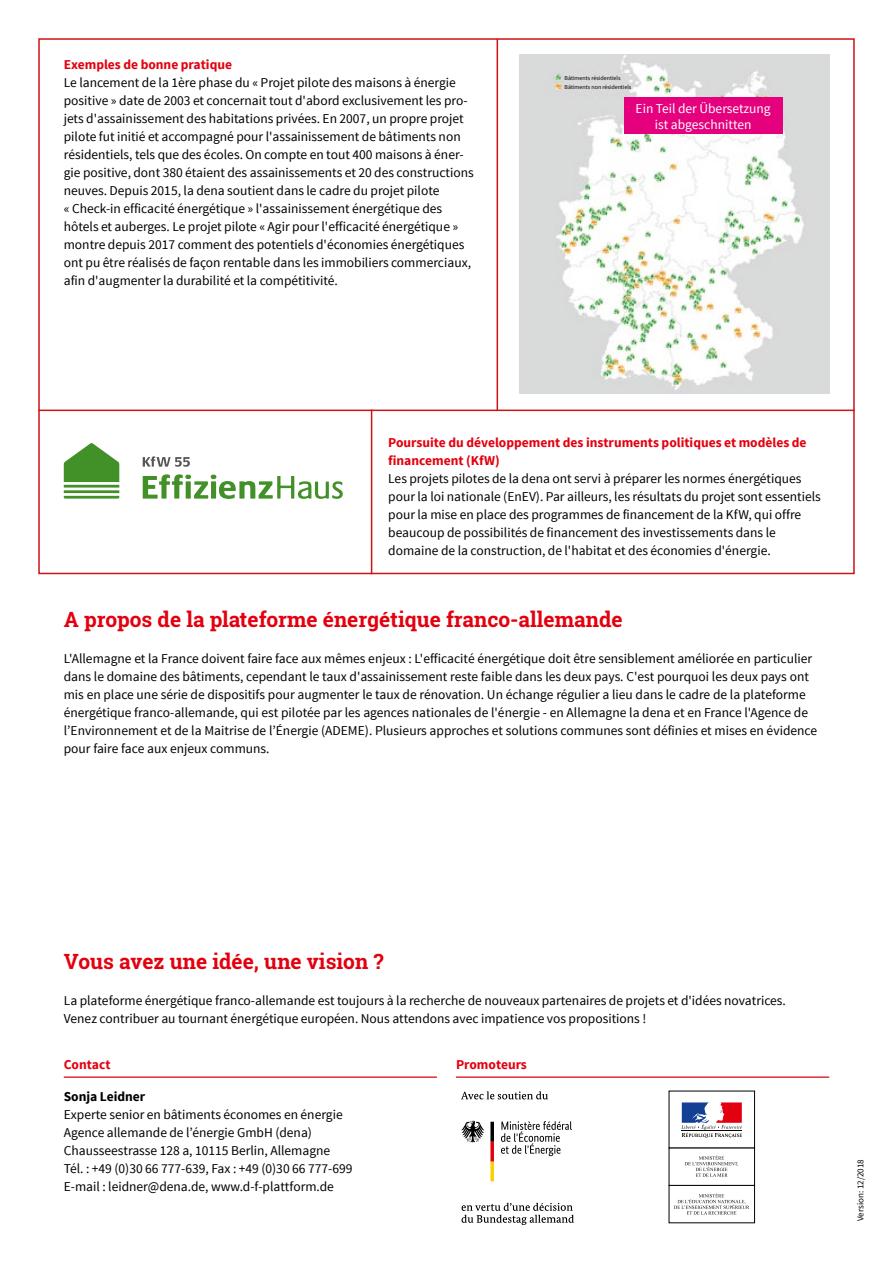
<style>
.page{position:relative;width:893px;height:1263px;background:#fff}
.page>*{position:absolute;margin:0;border:0;box-sizing:border-box;transform-origin:0 0}
.t1{font:700 21px "Roboto Slab";color:#e3000f}
.t2{font:13.5px/18px "Source Sans Pro";color:#000}
.t3{font:700 13.5px/18px "Source Sans Pro";color:#e3000f}
.t4{font:13.5px/16.2px "Source Sans Pro";color:#fff;text-align:center}
.t5{font:700 13.5px "Source Sans Pro";color:#000}
.t6{font:9px "Source Sans Pro";color:#000}
.t7{font:6px "Source Sans Pro";color:#000}
</style>
<div class="page">
<hr style="left:371px;top:410px;width:1px;height:164px;background:#cd1316">
<hr style="left:497px;top:39px;width:1px;height:372px;background:#cd1316">
<hr style="left:38px;top:410px;width:817px;height:1px;background:#cd1316">
<img style="left:519px;top:55px;width:310px;height:338px">
<svg style="left:143px;top:474px;width:200px;height:25px"></svg>
<svg style="left:143px;top:456px;width:47px;height:11px"></svg>
<svg style="left:64px;top:443px;width:55px;height:56px"></svg>
<div style="left:624px;top:97px;width:158px;height:37px;background:#e5007d"></div>
<div style="left:563px;top:82px;width:66px;height:9px;background:#dadada"></div>
<div style="left:563px;top:73px;width:66px;height:9px;background:#dadada"></div>
<svg style="left:461px;top:1091px;width:87px;height:8px"></svg>
<svg style="left:462px;top:1203px;width:112px;height:22px"></svg>
<svg style="left:461px;top:1121px;width:23px;height:21px"></svg>
<svg style="left:490px;top:1122px;width:4px;height:59px"></svg>
<svg style="left:501px;top:1121px;width:71px;height:35px"></svg>
<hr style="left:64px;top:1076px;width:373px;height:2px;background:#da2127">
<hr style="left:456px;top:1076px;width:373px;height:2px;background:#da2127">
<svg style="left:681px;top:1102px;width:61px;height:36px"></svg>
<hr style="left:682px;top:1130px;width:60px;height:1px;background:#000">
<div style="left:669px;top:1185px;width:86px;height:38px;border:1px solid #000"></div>
<svg style="left:685px;top:1155px;width:53px;height:22px"></svg>
<svg style="left:674px;top:1193px;width:75px;height:21px"></svg>
<p class="t3" style="left:64px;top:56px;width:170px">Exemples de bonne pratique</p>
<p class="t2" style="left:64px;top:74px;width:411px">Le lancement de la 1ère phase du « Projet pilote des maisons à énergie positive » date de 2003 et concernait tout d'abord exclusivement les pro&shy;jets d'assainissement des habitations privées. En 2007, un propre projet pilote fut initié et accompagné pour l'assainissement de bâtiments non résidentiels, tels que des écoles. On compte en tout 400 maisons à éner&shy;gie positive, dont 380 étaient des assainissements et 20 des constructions neuves. Depuis 2015, la dena soutient dans le cadre du projet pilote<br>« Check-in efficacité énergétique » l'assainissement énergétique des hôtels et auberges. Le projet pilote « Agir pour l'efficacité énergétique » montre depuis 2017 comment des potentiels d'économies énergétiques ont pu être réalisés de façon rentable dans les immobiliers commerciaux, afin d'augmenter la durabilité et la compétitivité.</p>
<p class="t7" style="left:564px;top:74px;width:58px">Bâtiments résidentiels</p>
<p class="t7" style="left:564px;top:83px;width:68px">Bâtiments non résidentiels</p>
<p class="t4" style="left:636px;top:100px;width:137px">Ein Teil der Übersetzung ist abgeschnitten</p>
<p class="t3" style="left:388px;top:434px;width:420px">Poursuite du développement des instruments politiques et modèles de financement (KfW)</p>
<p class="t2" style="left:388px;top:470px;width:434px">Les projets pilotes de la dena ont servi à préparer les normes énergétiques pour la loi nationale (EnEV). Par ailleurs, les résultats du projet sont essentiels pour la mise en place des programmes de financement de la KfW, qui offre beaucoup de possibilités de financement des investissements dans le domaine de la construction, de l'habitat et des économies d'énergie.</p>
<h1 class="t1" style="left:64px;top:605px;width:560px">A propos de la plateforme énergétique franco-allemande</h1>
<p class="t2" style="left:64px;top:650px;width:755px">L'Allemagne et la France doivent faire face aux mêmes enjeux : L'efficacité énergétique doit être sensiblement améliorée en particulier dans le domaine des bâtiments, cependant le taux d'assainissement reste faible dans les deux pays. C'est pourquoi les deux pays ont mis en place une série de dispositifs pour augmenter le taux de rénovation. Un échange régulier a lieu dans le cadre de la plateforme énergétique franco-allemande, qui est pilotée par les agences nationales de l'énergie - en Allemagne la dena et en France l'Agence de l’Environnement et de la Maitrise de l’Énergie (ADEME). Plusieurs approches et solutions communes sont définies et mises en évidence pour faire face aux enjeux communs.</p>
<h1 class="t1" style="left:64px;top:947px;width:321px">Vous avez une idée, une vision ?</h1>
<p class="t2" style="left:64px;top:992px;width:724px">La plateforme énergétique franco-allemande est toujours à la recherche de nouveaux partenaires de projets et d'idées novatrices.<br>Venez contribuer au tournant énergétique européen. Nous attendons avec impatience vos propositions !</p>
<p class="t3" style="left:64px;top:1056px;width:48px">Contact</p>
<p class="t3" style="left:456px;top:1056px;width:72px">Promoteurs</p>
<p class="t5" style="left:64px;top:1087px;width:83px">Sonja Leidner</p>
<p class="t2" style="left:64px;top:1105px;width:290px">Experte senior en bâtiments économes en énergie Agence allemande de l’énergie GmbH (dena)<br>Chausseestrasse 128 a, 10115 Berlin, Allemagne Tél. : +49 (0)30 66 777-639, Fax : +49 (0)30 66 777-699<br>E-mail : leidner@dena.de, www.d-f-plattform.de</p>
<p class="t6" style="left:855px;top:1221px;width:63px;rotate:-90deg">Version: 12/2018</p>
</div>
